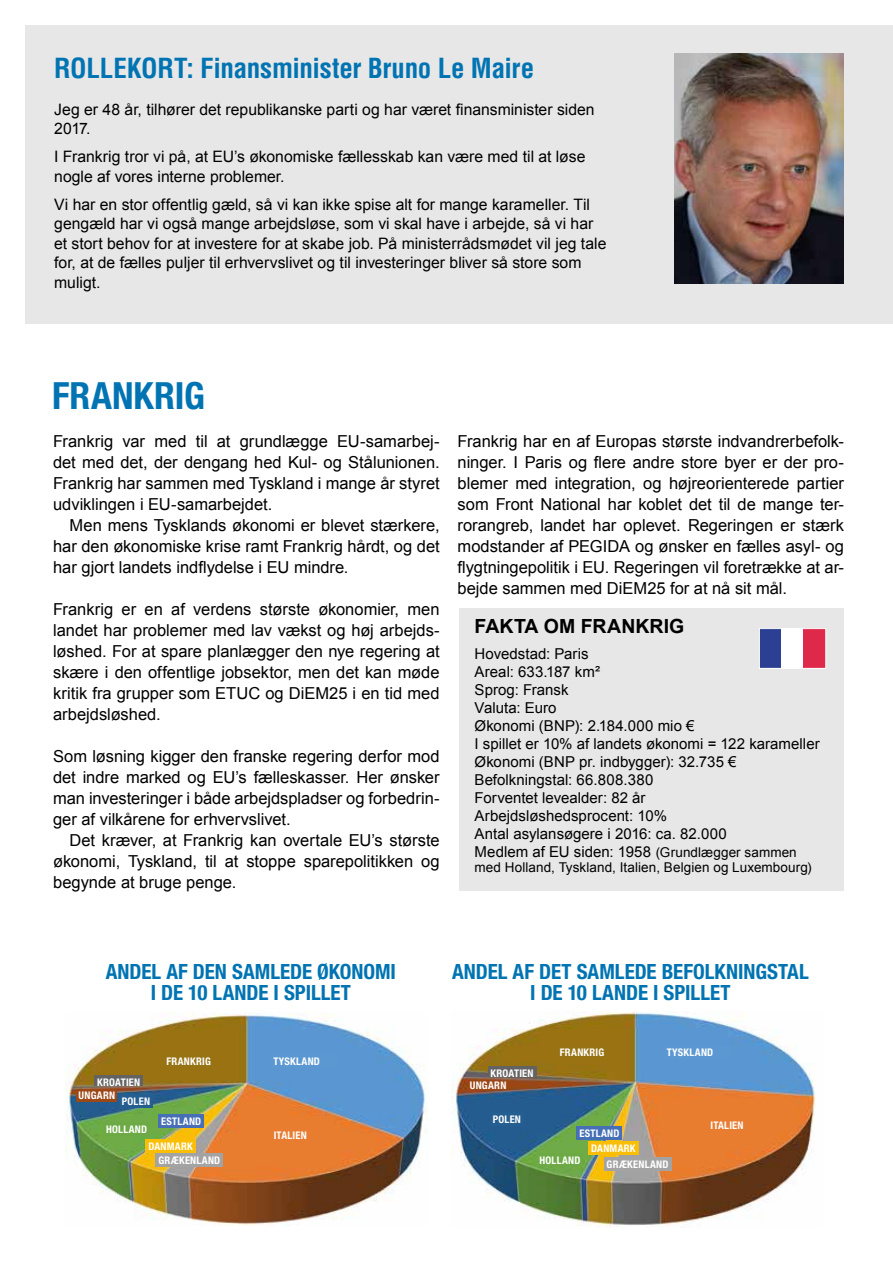
<style>
.page{position:relative;width:893px;height:1263px;background:#fff}
.page>*{position:absolute;margin:0;border:0;box-sizing:border-box;transform-origin:0 0}
.t1{font:700 condensed 37.5px "Helvetica Neue";color:#0074b3}
.t2{font:700 condensed 27px "Helvetica";letter-spacing:-.01em;color:#0074b3}
.t3{font:700 condensed 21px/21px "Helvetica Neue";color:#0074b3;text-align:center}
.t4{font:700 19.5px "Arial";letter-spacing:.005em;color:#000}
.t5{font:16.5px/21px "Arial";color:#000;text-align:justify}
.t6{font:15.75px/19.5px "Arial";color:#000}
.t7{font:15px/18px "Arial";letter-spacing:.005em;color:#000}
.t8{font:13.5px "Arial";letter-spacing:.005em;color:#000}
.t9{font:700 condensed 10.5px "Helvetica Neue";letter-spacing:.02em;color:#fff}
.s1{font-size:13.5px}
</style>
<div class="page">
<img style="left:451px;top:1012px;width:365px;height:215px">
<img style="left:65px;top:1012px;width:362px;height:214px">
<div style="left:459px;top:608px;width:385px;height:282px;background:#e7e7e7"></div>
<div style="left:759px;top:629px;width:22px;height:39px;background:#2b4093"></div>
<div style="left:781px;top:629px;width:23px;height:39px;background:#fff"></div>
<div style="left:804px;top:629px;width:22px;height:39px;background:#df294a"></div>
<div style="left:759px;top:628px;width:67px;height:41px;border:1px solid #fff"></div>
<div style="left:604px;top:1157px;width:67px;height:14px;background:#a3a3a3"></div>
<div style="left:664px;top:1045px;width:67px;height:14px;background:#5b98d2"></div>
<div style="left:708px;top:1118px;width:38px;height:14px;background:#e87c30"></div>
<div style="left:588px;top:1141px;width:50px;height:13px;background:#fabe06"></div>
<div style="left:577px;top:1125px;width:45px;height:14px;background:#466fb5"></div>
<div style="left:537px;top:1153px;width:46px;height:14px;background:#6daa45"></div>
<div style="left:490px;top:1111px;width:34px;height:14px;background:#255e91"></div>
<div style="left:470px;top:1081px;width:36px;height:8px;background:#9c4716"></div>
<div style="left:488px;top:1066px;width:48px;height:11px;background:#626362"></div>
<div style="left:557px;top:1045px;width:50px;height:14px;background:#987314"></div>
<div style="left:156px;top:1153px;width:67px;height:14px;background:#a3a3a3"></div>
<div style="left:270px;top:1054px;width:68px;height:13px;background:#5b98d2"></div>
<div style="left:271px;top:1128px;width:39px;height:14px;background:#e87c30"></div>
<div style="left:146px;top:1138px;width:50px;height:14px;background:#fabe06"></div>
<div style="left:158px;top:1114px;width:46px;height:14px;background:#466fb5"></div>
<div style="left:103px;top:1122px;width:47px;height:13px;background:#6daa45"></div>
<div style="left:119px;top:1094px;width:34px;height:14px;background:#255e91"></div>
<div style="left:76px;top:1089px;width:41px;height:12px;background:#9c4716"></div>
<div style="left:94px;top:1074px;width:49px;height:11px;background:#626362"></div>
<div style="left:164px;top:1054px;width:50px;height:14px;background:#987314"></div>
<div style="left:26px;top:26px;width:867px;height:298px;background:#e7e7e7"></div>
<img style="left:674px;top:53px;width:169px;height:230px">
<h2 class="t2" style="left:54px;top:52px;width:482px">ROLLEKORT: Finansminister Bruno Le Maire</h2>
<p class="t6" style="left:54px;top:100px;width:542px">Jeg er 48 år, tilhører det republikanske parti og har været finansminister siden<br>2017.</p>
<p class="t6" style="left:54px;top:147px;width:533px">I Frankrig tror vi på, at EU’s økonomiske fællesskab kan være med til at løse nogle af vores interne problemer.</p>
<p class="t6" style="left:54px;top:195px;width:554px">Vi har en stor offentlig gæld, så vi kan ikke spise alt for mange karameller. Til gengæld har vi også mange arbejdsløse, som vi skal have i arbejde, så vi har et stort behov for at investere for at skabe job. På ministerrådsmødet vil jeg tale for, at de fælles puljer til erhvervslivet og til investeringer bliver så store som muligt.</p>
<h1 class="t1" style="left:52px;top:373px;width:154px">FRANKRIG</h1>
<p class="t5" style="left:53px;top:431px;width:388px">Frankrig var med til at grundlægge EU-samarbej&shy;det med det, der dengang hed Kul- og Stålunionen.<br>Frankrig har sammen med Tyskland i mange år styret udviklingen i EU-samarbejdet.</p>
<p class="t5" style="left:53px;top:515px;width:388px;text-indent:16px">Men mens Tysklands økonomi er blevet stærkere, har den økonomiske krise ramt Frankrig hårdt, og det har gjort landets indflydelse i EU mindre.</p>
<p class="t5" style="left:53px;top:599px;width:388px">Frankrig er en af verdens største økonomier, men landet har problemer med lav vækst og høj arbejds&shy;løshed. For at spare planlægger den nye regering at skære i den offentlige jobsektor, men det kan møde kritik fra grupper som ETUC og DiEM25 i en tid med arbejdsløshed.</p>
<p class="t5" style="left:53px;top:746px;width:388px">Som løsning kigger den franske regering derfor mod det indre marked og EU’s fælleskasser. Her ønsker man investeringer i både arbejdspladser og forbedrin&shy;ger af vilkårene for erhvervslivet.</p>
<p class="t5" style="left:53px;top:830px;width:388px;text-indent:16px">Det kræver, at Frankrig kan overtale EU’s største økonomi, Tyskland, til at stoppe sparepolitikken og begynde at bruge penge.</p>
<p class="t5" style="left:458px;top:431px;width:388px">Frankrig har en af Europas største indvandrerbefolk&shy;ninger. I Paris og flere andre store byer er der pro&shy;blemer med integration, og højreorienterede partier som Front National har koblet det til de mange ter&shy;rorangreb, landet har oplevet. Regeringen er stærk modstander af PEGIDA og ønsker en fælles asyl- og flygtningepolitik i EU. Regeringen vil foretrække at ar&shy;bejde sammen med DiEM25 for at nå sit mål.</p>
<p class="t4" style="left:475px;top:613px;width:211px">FAKTA OM FRANKRIG</p>
<p class="t7" style="left:475px;top:645px;width:347px">Hovedstad: Paris<br>Areal: 633.187 km²<br>Sprog: Fransk<br>Valuta: Euro<br>Økonomi (BNP): 2.184.000 mio €<br>I spillet er 10% af landets økonomi = 122 karameller<br>Økonomi (BNP pr. indbygger): 32.735 €<br>Befolkningstal: 66.808.380<br>Forventet levealder: 82 år<br>Arbejdsløshedsprocent: 10%<br>Antal asylansøgere i 2016: ca. 82.000<br>Medlem af EU siden: 1958 <span class="s1">(Grundlægger sammen</span></p>
<p class="t8" style="left:475px;top:859px;width:339px">med Holland, Tyskland, Italien, Belgien og Luxembourg)</p>
<p class="t3" style="left:106px;top:961px;width:292px">ANDEL AF DEN SAMLEDE ØKONOMI<br>I DE 10 LANDE I SPILLET</p>
<p class="t3" style="left:452px;top:961px;width:358px">ANDEL AF DET SAMLEDE BEFOLKNINGSTAL<br>I DE 10 LANDE I SPILLET</p>
<p class="t9" style="left:166px;top:1055px;width:46px">FRANKRIG</p>
<p class="t9" style="left:273px;top:1055px;width:48px">TYSKLAND</p>
<p class="t9" style="left:560px;top:1046px;width:46px">FRANKRIG</p>
<p class="t9" style="left:667px;top:1046px;width:48px">TYSKLAND</p>
<p class="t9" style="left:97px;top:1075px;width:44px">KROATIEN</p>
<p class="t9" style="left:79px;top:1089px;width:38px">UNGARN</p>
<p class="t9" style="left:122px;top:1095px;width:30px">POLEN</p>
<p class="t9" style="left:491px;top:1067px;width:44px">KROATIEN</p>
<p class="t9" style="left:470px;top:1079px;width:38px">UNGARN</p>
<p class="t9" style="left:106px;top:1123px;width:42px">HOLLAND</p>
<p class="t9" style="left:161px;top:1115px;width:42px">ESTLAND</p>
<p class="t9" style="left:274px;top:1129px;width:35px">ITALIEN</p>
<p class="t9" style="left:493px;top:1112px;width:30px">POLEN</p>
<p class="t9" style="left:579px;top:1126px;width:42px">ESTLAND</p>
<p class="t9" style="left:710px;top:1119px;width:35px">ITALIEN</p>
<p class="t9" style="left:148px;top:1139px;width:46px">DANMARK</p>
<p class="t9" style="left:591px;top:1141px;width:46px">DANMARK</p>
<p class="t9" style="left:158px;top:1154px;width:63px">GRÆKENLAND</p>
<p class="t9" style="left:539px;top:1154px;width:42px">HOLLAND</p>
<p class="t9" style="left:607px;top:1158px;width:63px">GRÆKENLAND</p>
</div>
